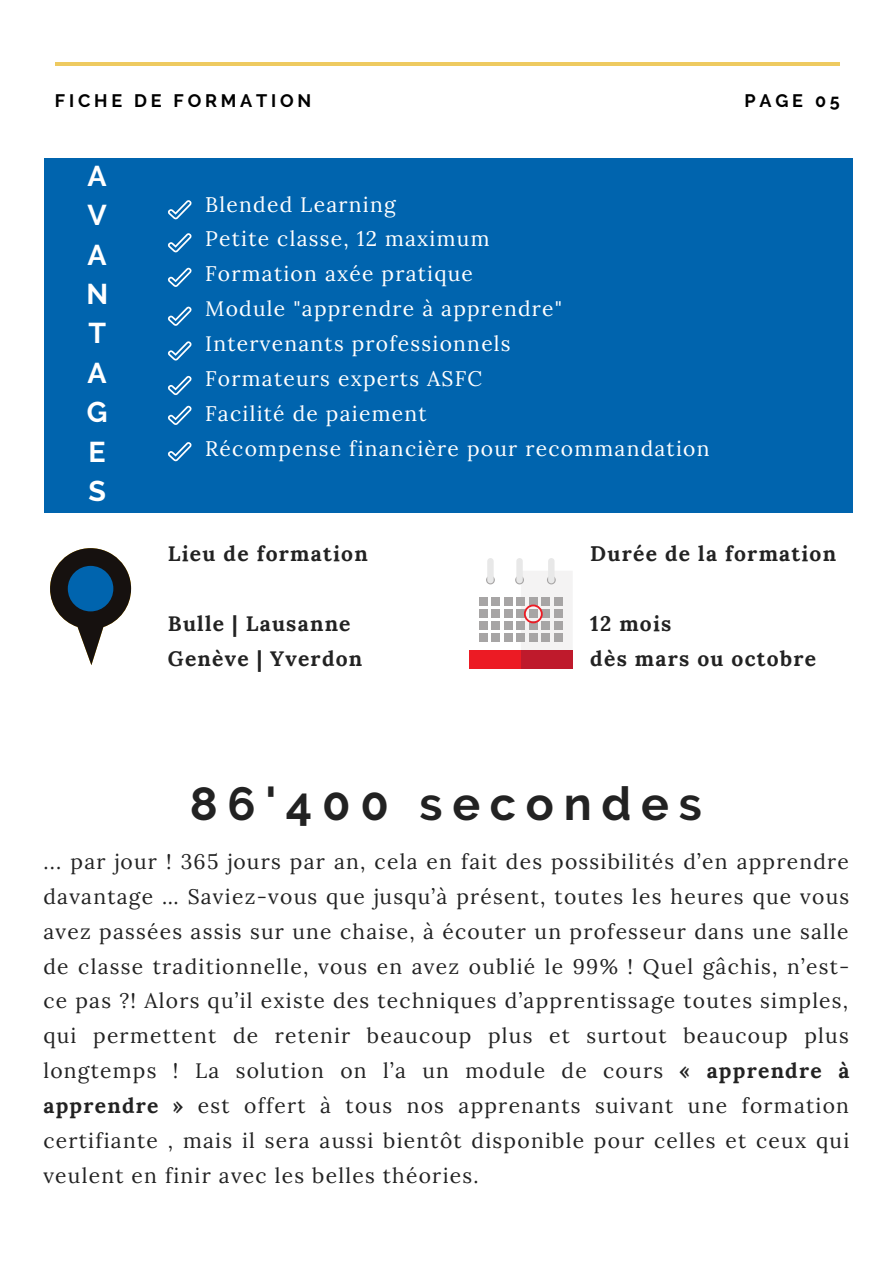
<style>
.page{position:relative;width:894px;height:1264px;background:#fff}
.page>*{position:absolute;margin:0;border:0;box-sizing:border-box;transform-origin:0 0}
.t1{font:700 46.35px "Raleway";letter-spacing:.21em;color:#222}
.t2{font:700 28.5px/39.5px "Raleway";color:#fff;text-align:justify}
.t3{font:21px/34.8px "Lora";letter-spacing:.06em;color:#222;text-align:justify}
.t4{font:21px/34.8px "Lora";letter-spacing:.06em;color:#fff}
.t5{font:700 21px/34.8px "Lora";letter-spacing:.06em;color:#222}
.t6{font:700 18px "Raleway";letter-spacing:.21em;color:#000}
.s1{font-weight:700}
</style>
<div class="page">
<hr style="left:55px;top:62px;width:784px;height:4px;background:#eeca60">
<div style="left:520px;top:570px;width:52px;height:98px;background:#f4f3f3"></div>
<div style="left:469px;top:650px;width:103px;height:18px;background:#ec1b24"></div>
<div style="left:520px;top:650px;width:52px;height:18px;background:#bf1a2c"></div>
<svg style="left:486px;top:575px;width:8px;height:9px"></svg>
<svg style="left:546px;top:575px;width:9px;height:9px"></svg>
<div style="left:487px;top:558px;width:6px;height:25px;background:#e8e8e8;border-radius:3px"></div>
<svg style="left:515px;top:575px;width:9px;height:9px"></svg>
<div style="left:516px;top:558px;width:6px;height:25px;background:#e8e8e8;border-radius:3px"></div>
<div style="left:548px;top:558px;width:6px;height:25px;background:#e8e8e8;border-radius:3px"></div>
<div style="left:479px;top:597px;width:8px;height:8px;background:#a7a5a5"></div>
<div style="left:491px;top:597px;width:8px;height:8px;background:#a7a5a5"></div>
<div style="left:504px;top:597px;width:8px;height:8px;background:#a7a5a5"></div>
<div style="left:516px;top:597px;width:8px;height:8px;background:#a7a5a5"></div>
<div style="left:529px;top:597px;width:8px;height:8px;background:#a7a5a5"></div>
<div style="left:541px;top:597px;width:9px;height:8px;background:#a7a5a5"></div>
<div style="left:554px;top:597px;width:8px;height:8px;background:#a7a5a5"></div>
<div style="left:479px;top:609px;width:8px;height:8px;background:#a7a5a5"></div>
<div style="left:491px;top:609px;width:8px;height:8px;background:#a7a5a5"></div>
<div style="left:504px;top:609px;width:8px;height:8px;background:#a7a5a5"></div>
<div style="left:516px;top:609px;width:8px;height:8px;background:#a7a5a5"></div>
<div style="left:529px;top:609px;width:8px;height:8px;background:#a7a5a5"></div>
<div style="left:541px;top:609px;width:9px;height:8px;background:#a7a5a5"></div>
<div style="left:554px;top:609px;width:8px;height:8px;background:#a7a5a5"></div>
<div style="left:479px;top:621px;width:8px;height:9px;background:#a7a5a5"></div>
<div style="left:491px;top:621px;width:8px;height:9px;background:#a7a5a5"></div>
<div style="left:504px;top:621px;width:8px;height:9px;background:#a7a5a5"></div>
<div style="left:516px;top:621px;width:8px;height:9px;background:#a7a5a5"></div>
<div style="left:529px;top:621px;width:8px;height:9px;background:#a7a5a5"></div>
<div style="left:541px;top:621px;width:9px;height:9px;background:#a7a5a5"></div>
<div style="left:554px;top:621px;width:8px;height:9px;background:#a7a5a5"></div>
<div style="left:479px;top:633px;width:8px;height:9px;background:#a7a5a5"></div>
<div style="left:491px;top:633px;width:8px;height:9px;background:#a7a5a5"></div>
<div style="left:504px;top:633px;width:8px;height:9px;background:#a7a5a5"></div>
<div style="left:516px;top:633px;width:8px;height:9px;background:#a7a5a5"></div>
<div style="left:529px;top:633px;width:8px;height:9px;background:#a7a5a5"></div>
<div style="left:541px;top:633px;width:9px;height:9px;background:#a7a5a5"></div>
<div style="left:554px;top:633px;width:8px;height:9px;background:#a7a5a5"></div>
<div style="left:523px;top:604px;width:19px;height:19px;border:2px solid #ec1b24;border-radius:50%"></div>
<svg style="left:50px;top:548px;width:81px;height:117px"></svg>
<div style="left:68px;top:566px;width:45px;height:45px;background:#0064ae;border-radius:50%"></div>
<div style="left:44px;top:158px;width:808px;height:218px;background:#0064ae"></div>
<div style="left:44px;top:295px;width:808px;height:218px;background:#0064ae"></div>
<svg style="left:168px;top:200px;width:23px;height:19px"></svg>
<svg style="left:168px;top:233px;width:23px;height:19px"></svg>
<svg style="left:168px;top:268px;width:23px;height:19px"></svg>
<svg style="left:168px;top:307px;width:23px;height:19px"></svg>
<svg style="left:168px;top:341px;width:23px;height:19px"></svg>
<svg style="left:168px;top:376px;width:23px;height:19px"></svg>
<svg style="left:168px;top:406px;width:24px;height:19px"></svg>
<svg style="left:168px;top:442px;width:24px;height:19px"></svg>
<p class="t6" style="left:55px;top:90px;width:258px">FICHE DE FORMATION</p>
<p class="t6" style="left:744px;top:90px;width:97px">PAGE 05</p>
<h2 class="t2" style="left:86px;top:156px;width:23px">A V A N T A G E S</h2>
<p class="t4" style="left:205px;top:186px;width:505px">Blended Learning<br>Petite classe, 12 maximum<br>Formation axée pratique<br>Module "apprendre à apprendre"<br>Intervenants professionnels<br>Formateurs experts ASFC<br>Facilité de paiement<br>Récompense financière pour recommandation</p>
<p class="t5" style="left:168px;top:536px;width:201px">Lieu de formation</p>
<p class="t5" style="left:168px;top:606px;width:196px">Bulle | Lausanne<br>Genève | Yverdon</p>
<p class="t5" style="left:590px;top:536px;width:247px">Durée de la formation</p>
<p class="t5" style="left:590px;top:606px;width:227px">12 mois<br>dès mars ou octobre</p>
<h1 class="t1" style="left:190px;top:776px;width:513px">86'400 secondes</h1>
<p class="t3" style="left:43px;top:844px;width:807px">... par jour ! 365 jours par an, cela en fait des possibilités d’en apprendre davantage … Saviez-vous que jusqu’à présent, toutes les heures que vous avez passées assis sur une chaise, à écouter un professeur dans une salle de classe traditionnelle, vous en avez oublié le 99% ! Quel gâchis, n’est&shy;ce pas ?! Alors qu’il existe des techniques d’apprentissage toutes simples, qui permettent de retenir beaucoup plus et surtout beaucoup plus longtemps ! La solution on l’a un module de cours <span class="s1">« apprendre à apprendre »</span> est offert à tous nos apprenants suivant une formation certifiante , mais il sera aussi bientôt disponible pour celles et ceux qui veulent en finir avec les belles théories.</p>
</div>
